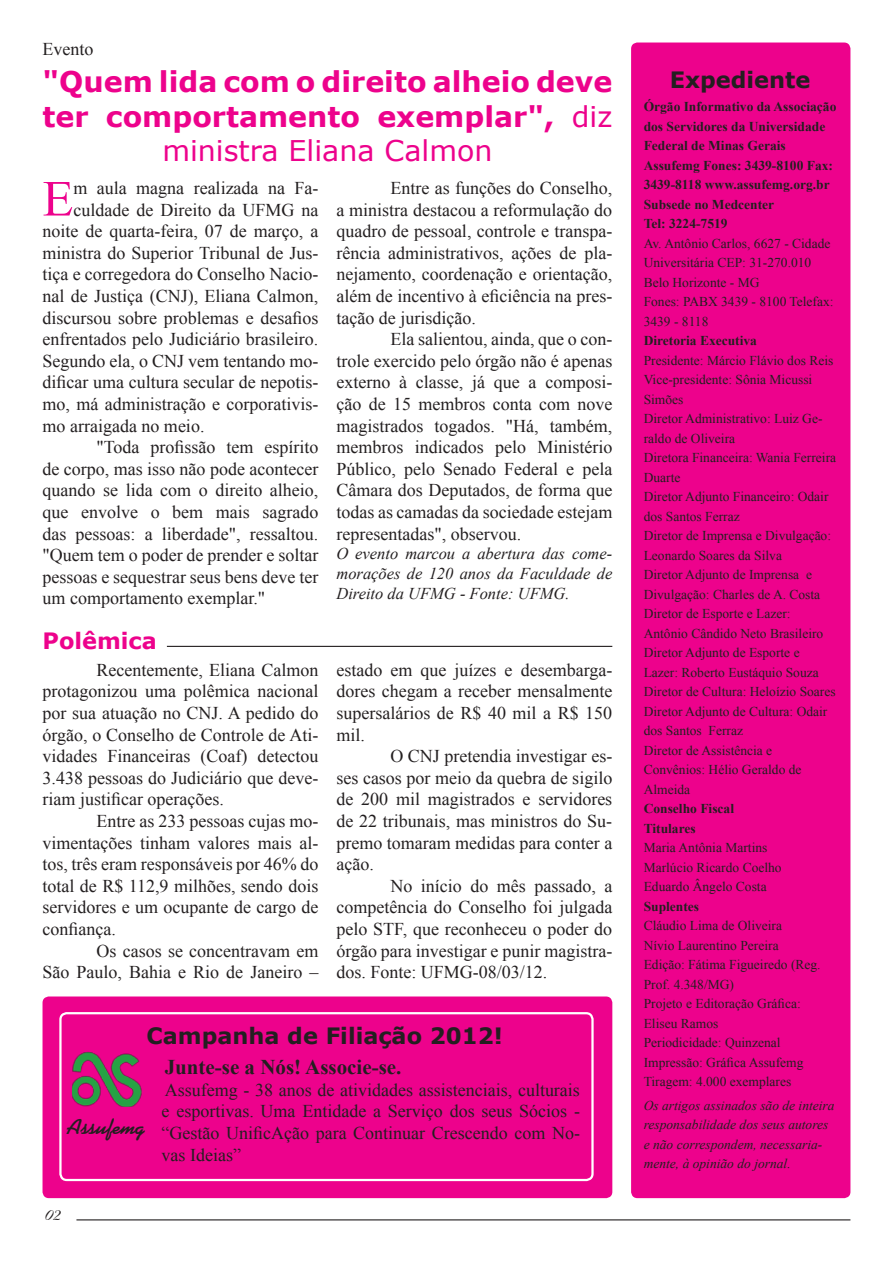
<style>
.page{position:relative;width:893px;height:1263px;background:#fff}
.page>*{position:absolute;margin:0;border:0;box-sizing:border-box;transform-origin:0 0}
.t1{font:50.55px "Times New Roman";color:#ed028c}
.t2{font:700 28.5px/34.2px "Verdana";color:#ed028c;text-align:center}
.t3{font:700 22.5px "Verdana";color:#231f20}
.t4{font:700 22.5px "Verdana";color:#ed028c}
.t5{font:700 21.9px "Koala";color:#231f20}
.t6{font:700 21px "Times New Roman";color:#231f20}
.t7{font:21px "Neptune Script";color:#231f20}
.t8{font:18px/21.6px "Times New Roman";color:#231f20;text-align:justify}
.t9{font:italic 16.5px/19.8px "Times New Roman";color:#231f20;text-align:justify}
.t10{font:13.5px/19.5px "Times New Roman";color:#231f20}
.t11{font:700 13.5px/19.5px "Times New Roman";color:#231f20}
.t12{font:italic 13.5px/19.5px "Times New Roman";color:#231f20}
.s1{font-weight:400}
</style>
<div class="page">
<div style="left:631px;top:43px;width:219px;height:1155px;background:#ed028c;border-radius:6px"></div>
<hr style="left:76px;top:1219px;width:774px;height:1px;background:#231f20">
<div style="left:43px;top:996px;width:569px;height:202px;background:#ed028c;border-radius:6px"></div>
<div style="left:59px;top:1012px;width:535px;height:169px;border:2px solid #fff;border-radius:6px"></div>
<img style="left:72px;top:1052px;width:70px;height:55px">
<hr style="left:167px;top:646px;width:445px;height:1px;background:#231f20">
<p class="t8" style="left:43px;top:38px;width:52px">Evento</p>
<h2 class="t2" style="left:43px;top:64px;width:571px">"Quem lida com o direito alheio deve ter comportamento exemplar", <span class="s1">diz ministra Eliana Calmon</span></h2>
<h1 class="t1" style="left:43px;top:165px;width:32px">E</h1>
<p class="t8" style="left:73px;top:177px;width:246px">m aula magna realizada na Fa-</p>
<p class="t8" style="left:73px;top:198px;width:246px">culdade de Direito da UFMG na</p>
<p class="t8" style="left:43px;top:220px;width:277px">noite de quarta-feira, 07 de março, a</p>
<p class="t8" style="left:43px;top:242px;width:277px">ministra do Superior Tribunal de Jus-</p>
<p class="t8" style="left:43px;top:263px;width:277px">tiça e corregedora do Conselho Nacio-</p>
<p class="t8" style="left:43px;top:285px;width:277px">nal de Justiça (CNJ), Eliana Calmon,</p>
<p class="t8" style="left:43px;top:306px;width:277px">discursou sobre problemas e desafios</p>
<p class="t8" style="left:43px;top:328px;width:277px">enfrentados pelo Judiciário brasileiro.</p>
<p class="t8" style="left:43px;top:350px;width:277px">Segundo ela, o CNJ vem tentando mo-</p>
<p class="t8" style="left:43px;top:371px;width:277px">dificar uma cultura secular de nepotis-</p>
<p class="t8" style="left:43px;top:393px;width:277px">mo, má administração e corporativis-</p>
<p class="t8" style="left:43px;top:414px;width:163px">mo arraigada no meio.</p>
<p class="t8" style="left:97px;top:436px;width:223px">"Toda profissão tem espírito</p>
<p class="t8" style="left:43px;top:458px;width:277px">de corpo, mas isso não pode acontecer</p>
<p class="t8" style="left:43px;top:479px;width:277px">quando se lida com o direito alheio,</p>
<p class="t8" style="left:43px;top:501px;width:277px">que envolve o bem mais sagrado</p>
<p class="t8" style="left:43px;top:522px;width:277px">das pessoas: a liberdade", ressaltou.</p>
<p class="t8" style="left:43px;top:544px;width:277px">"Quem tem o poder de prender e soltar</p>
<p class="t8" style="left:43px;top:566px;width:277px">pessoas e sequestrar seus bens deve ter</p>
<p class="t8" style="left:43px;top:587px;width:224px">um comportamento exemplar."</p>
<p class="t4" style="left:43px;top:625px;width:116px">Polêmica</p>
<p class="t8" style="left:43px;top:659px;width:277px;text-indent:54px">Recentemente, Eliana Calmon protagonizou uma polêmica nacional por sua atuação no CNJ. A pedido do órgão, o Conselho de Controle de Ati&shy;vidades Financeiras (Coaf) detectou 3.438 pessoas do Judiciário que deve&shy;riam justificar operações.</p>
<p class="t8" style="left:43px;top:810px;width:277px;text-indent:54px">Entre as 233 pessoas cujas mo&shy;vimentações tinham valores mais al&shy;tos, três eram responsáveis por 46% do total de R$ 112,9 milhões, sendo dois servidores e um ocupante de cargo de confiança.</p>
<p class="t8" style="left:43px;top:939px;width:277px;text-align:right">Os casos se concentravam em<br>São Paulo, Bahia e Rio de Janeiro –</p>
<p class="t8" style="left:336px;top:177px;width:277px;text-indent:54px">Entre as funções do Conselho, a ministra destacou a reformulação do quadro de pessoal, controle e transpa&shy;rência administrativos, ações de pla&shy;nejamento, coordenação e orientação, além de incentivo à eficiência na pres&shy;tação de jurisdição.</p>
<p class="t8" style="left:336px;top:328px;width:277px;text-indent:54px">Ela salientou, ainda, que o con&shy;trole exercido pelo órgão não é apenas externo à classe, já que a composi&shy;ção de 15 membros conta com nove magistrados togados. "Há, também, membros indicados pelo Ministério Público, pelo Senado Federal e pela Câmara dos Deputados, de forma que todas as camadas da sociedade estejam representadas", observou.</p>
<p class="t9" style="left:336px;top:543px;width:277px">O evento marcou a abertura das come&shy;morações de 120 anos da Faculdade de Direito da UFMG - Fonte: UFMG.</p>
<p class="t8" style="left:336px;top:659px;width:277px">estado em que juízes e desembarga&shy;dores chegam a receber mensalmente supersalários de R$ 40 mil a R$ 150 mil.</p>
<p class="t8" style="left:336px;top:745px;width:277px;text-indent:54px">O CNJ pretendia investigar es&shy;ses casos por meio da quebra de sigilo de 200 mil magistrados e servidores de 22 tribunais, mas ministros do Su&shy;premo tomaram medidas para conter a ação.</p>
<p class="t8" style="left:336px;top:875px;width:277px;text-indent:54px">No início do mês passado, a competência do Conselho foi julgada pelo STF, que reconheceu o poder do órgão para investigar e punir magistra&shy;dos. Fonte: UFMG-08/03/12.</p>
<p class="t3" style="left:147px;top:1020px;width:358px">Campanha de Filiação 2012!</p>
<p class="t5" style="left:67px;top:1114px;width:79px">Assufemg</p>
<p class="t6" style="left:165px;top:1053px;width:238px">Junte-se a Nós! Associe-se.</p>
<p class="t8" style="left:162px;top:1079px;width:420px">Assufemg - 38 anos de atividades assistenciais, culturais e esportivas. Uma Entidade a Serviço dos seus Sócios - “Gestão UnificAção para Continuar Crescendo com No&shy;vas Ideias”</p>
<p class="t7" style="left:46px;top:1200px;width:18px">02</p>
<p class="t3" style="left:670px;top:64px;width:142px">Expediente</p>
<p class="t11" style="left:644px;top:97px;width:194px">Órgão Informativo da Associação dos Servidores da Universidade<br>Federal de Minas Gerais<br>Assufemg Fones: 3439-8100 Fax:<br>3439-8118 www.assufemg.org.br<br>Subsede no Medcenter<br>Tel: 3224-7519</p>
<p class="t10" style="left:644px;top:233px;width:191px">Av. Antônio Carlos, 6627 - Cidade<br>Universitária CEP: 31-270.010<br>Belo Horizonte - MG<br>Fones: PABX 3439 - 8100 Telefax:<br>3439 - 8118</p>
<p class="t11" style="left:644px;top:331px;width:115px">Diretoria Executiva</p>
<p class="t10" style="left:644px;top:350px;width:194px">Presidente: Márcio Flávio dos Reis<br>Vice-presidente: Sônia Micussi<br>Simões<br>Diretor Administrativo: Luiz Ge&shy;raldo de Oliveira<br>Diretora Financeira: Wania Ferreira<br>Duarte<br>Diretor Adjunto Financeiro: Odair dos Santos Ferraz<br>Diretor de Imprensa e Divulgação:<br>Leonardo Soares da Silva<br>Diretor Adjunto de Imprensa e<br>Divulgação: Charles de A. Costa<br>Diretor de Esporte e Lazer:<br>Antônio Cândido Neto Brasileiro<br>Diretor Adjunto de Esporte e<br>Lazer: Roberto Eustáquio Souza<br>Diretor de Cultura: Heloízio Soares<br>Diretor Adjunto de Cultura: Odair dos Santos Ferraz<br>Diretor de Assistência e<br>Convênios: Hélio Geraldo de<br>Almeida</p>
<p class="t11" style="left:644px;top:799px;width:92px">Conselho Fiscal<br>Titulares</p>
<p class="t10" style="left:644px;top:838px;width:139px">Maria Antônia Martins<br>Marlúcio Ricardo Coelho<br>Eduardo Ângelo Costa</p>
<p class="t11" style="left:644px;top:896px;width:57px">Suplentes</p>
<p class="t10" style="left:644px;top:916px;width:178px">Cláudio Lima de Oliveira<br>Nívio Laurentino Pereira<br>Edição: Fátima Figueiredo (Reg.<br>Prof. 4.348/MG)<br>Projeto e Editoração Gráfica:<br>Eliseu Ramos<br>Periodicidade: Quinzenal<br>Impressão: Gráfica Assufemg<br>Tiragem: 4.000 exemplares</p>
<p class="t12" style="left:644px;top:1095px;width:192px">Os artigos assinados são de inteira responsabilidade dos seus autores e não correspondem, necessaria&shy;mente, à opinião do jornal.</p>
</div>
